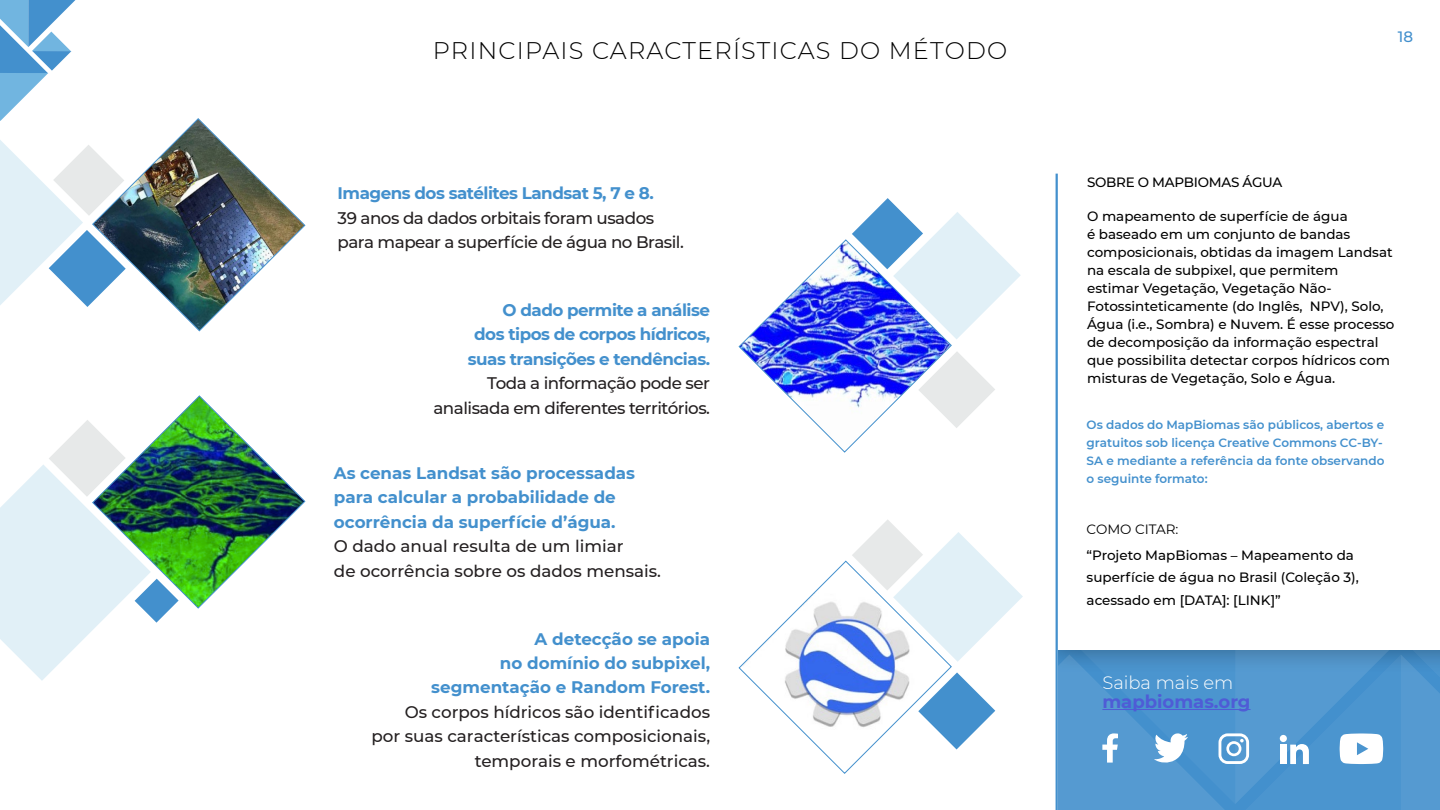
<style>
.page{position:relative;width:1440px;height:810px;background:#fff}
.page>*{position:absolute;margin:0;border:0;box-sizing:border-box;transform-origin:0 0}
.t1{font:300 24px "Montserrat";letter-spacing:.05em;color:#000}
.t2{font:700 18px/19.5px "Montserrat";color:#4f5cd6}
.t3{font:500 16.73px "Montserrat";letter-spacing:-.005em;color:#231f20}
.t4{font:700 16.73px/24.5px "Montserrat";color:#4390cd}
.t5{font:500 16.73px/24.5px "Montserrat";letter-spacing:-.03em;color:#231f20}
.t6{font:700 16.73px "Montserrat";letter-spacing:-.03em;color:#4390cd}
.t7{font:500 15px "Montserrat";color:#4390cd}
.t8{font:500 13.5px/18px "Montserrat";color:#000}
.t9{font:500 13.5px "Montserrat";letter-spacing:-.02em;color:#000}
.t10{font:13.5px "Montserrat";color:#000}
.t11{font:600 12px/18px "Montserrat";color:#4390cd}
.s1{font-weight:300;color:#fff}
</style>
<div class="page">
<svg style="left:1077px;top:650px;width:142px;height:4px"></svg>
<svg style="left:1219px;top:650px;width:221px;height:160px;background:#589bd0"></svg>
<svg style="left:1058px;top:654px;width:169px;height:156px;background:#559ad0"></svg>
<svg style="left:0;top:395px;width:306px;height:286px"></svg>
<hr style="left:1056px;top:174px;width:2px;height:636px;background:#4390cd">
<svg style="left:738px;top:520px;width:285px;height:254px"></svg>
<img style="left:738px;top:198px;width:283px;height:255px">
<hr style="left:1102px;top:709px;width:149px;height:1px;background:#4f5cd6">
<svg style="left:0;top:0;width:306px;height:332px"></svg>
<p class="t1" style="left:433px;top:34px;width:576px">PRINCIPAIS CARACTERÍSTICAS DO MÉTODO</p>
<p class="t6" style="left:338px;top:181px;width:318px">Imagens dos satélites Landsat 5, 7 e 8.</p>
<p class="t5" style="left:338px;top:205px;width:348px">39 anos da dados orbitais foram usados para mapear a superfície de água no Brasil.</p>
<p class="t6" style="left:503px;top:298px;width:209px">O dado permite a análise</p>
<p class="t6" style="left:474px;top:322px;width:237px">dos tipos de corpos hídricos,</p>
<p class="t6" style="left:468px;top:347px;width:244px">suas transições e tendências.</p>
<p class="t5" style="left:487px;top:370px;width:224px">Toda a informação pode ser</p>
<p class="t5" style="left:433px;top:395px;width:278px">analisada em diferentes territórios.</p>
<p class="t4" style="left:334px;top:460px;width:303px">As cenas Landsat são processadas para calcular a probabilidade de ocorrência da superfície d’água.</p>
<p class="t3" style="left:334px;top:535px;width:291px">O dado anual resulta de um limiar</p>
<p class="t3" style="left:334px;top:559px;width:329px">de ocorrência sobre os dados mensais.</p>
<p class="t4" style="left:535px;top:626px;width:177px">A detecção se apoia</p>
<p class="t4" style="left:500px;top:650px;width:212px">no domínio do subpixel,</p>
<p class="t4" style="left:431px;top:674px;width:280px">segmentação e Random Forest.</p>
<p class="t3" style="left:405px;top:700px;width:307px">Os corpos hídricos são identificados</p>
<p class="t3" style="left:371px;top:725px;width:340px">por suas características composicionais,</p>
<p class="t3" style="left:475px;top:749px;width:237px">temporais e morfométricas.</p>
<p class="t9" style="left:1087px;top:172px;width:197px">SOBRE O MAPBIOMAS ÁGUA</p>
<p class="t7" style="left:1398px;top:26px;width:17px">18</p>
<p class="t8" style="left:1087px;top:207px;width:309px">O mapeamento de superfície de água<br>é baseado em um conjunto de bandas composicionais, obtidas da imagem Landsat na escala de subpixel, que permitem<br>estimar Vegetação, Vegetação Não-Fotossinteticamente (do Inglês, NPV), Solo, Água (i.e., Sombra) e Nuvem. É esse processo de decomposição da informação espectral que possibilita detectar corpos hídricos com misturas de Vegetação, Solo e Água.</p>
<p class="t11" style="left:1087px;top:415px;width:300px">Os dados do MapBiomas são públicos, abertos e gratuitos sob licença Creative Commons CC-BY-<br>SA e mediante a referência da fonte observando</p>
<p class="t11" style="left:1087px;top:469px;width:123px">o seguinte formato:</p>
<p class="t10" style="left:1087px;top:520px;width:93px">COMO CITAR:</p>
<p class="t8" style="left:1087px;top:543px;width:274px;line-height:22.5px">“Projeto MapBiomas – Mapeamento da superfície de água no Brasil (Coleção 3), acessado em [DATA]: [LINK]”</p>
<p class="t2" style="left:1102px;top:672px;width:150px"><span class="s1">Saiba mais em </span>mapbiomas.org</p>
</div>
